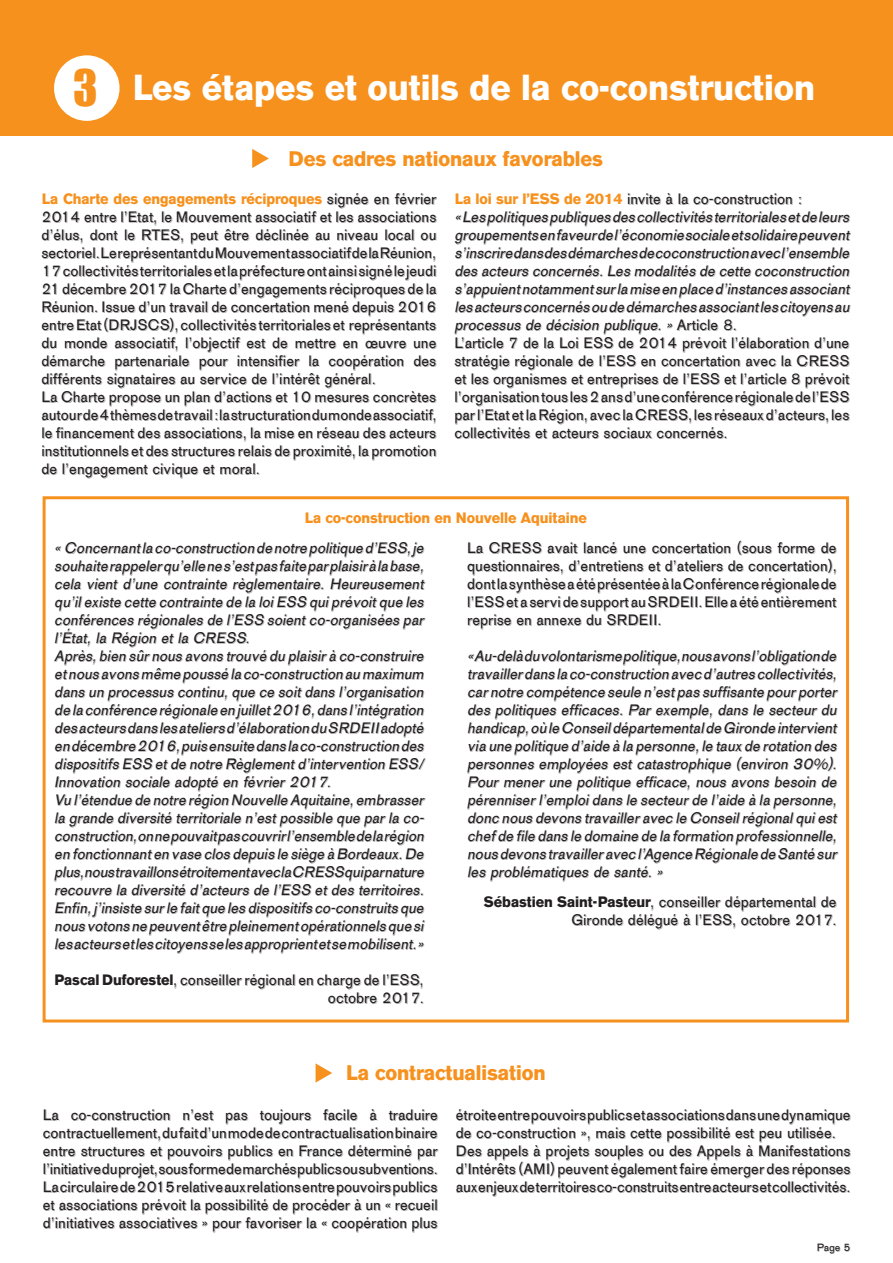
<style>
.page{position:relative;width:893px;height:1263px;background:#fff}
.page>*{position:absolute;margin:0;border:0;box-sizing:border-box;transform-origin:0 0}
.t1{font:46.2px "Impact";color:#f6911e}
.t2{font:700 36px "AG Old Face";color:#fff}
.t3{font:700 21px "AG Old Face";letter-spacing:-.005em;color:#f6911e}
.t4{font:15px/18px "AG Old Face Shaded";letter-spacing:-.005em;color:#231f20;text-align:justify}
.t5{font:italic 15px/18px "AG Old Face Shaded";letter-spacing:-.005em;color:#231f20;text-align:justify}
.t6{font:700 15px "AG Old Face";letter-spacing:-.005em;color:#f6911e}
.t7{font:10.5px "AG Old Face Shaded";color:#231f20}
.s1{font-family:"AG Old Face";font-weight:700;color:#f6911e}
.s2{font-style:normal}
.s3{font-family:"AG Old Face";font-weight:700}
</style>
<div class="page">
<div style="left:0;top:0;width:893px;height:136px;background:#f6911e"></div>
<div style="left:54px;top:55px;width:66px;height:66px;background:#fff;border-radius:50%"></div>
<svg style="left:252px;top:149px;width:17px;height:19px"></svg>
<div style="left:43px;top:496px;width:806px;height:526px;background:#fff;border:3px solid #f6911e"></div>
<svg style="left:316px;top:1063px;width:16px;height:19px"></svg>
<p class="t1" style="left:73px;top:52px;width:26px">3</p>
<p class="t2" style="left:133px;top:66px;width:684px">Les étapes et outils de la co-construction</p>
<p class="t3" style="left:289px;top:146px;width:316px">Des cadres nationaux favorables</p>
<p class="t4" style="left:42px;top:190px;width:396px"><span class="s1">La Charte des engagements réciproques</span> signée en février 2014 entre l’Etat, le Mouvement associatif et les associations d’élus, dont le RTES, peut être déclinée au niveau local ou sectoriel. Le représentant du Mouvement associatif de la Réunion, 17 collectivités territoriales et la préfecture ont ainsi signé le jeudi 21 décembre 2017 la Charte d’engagements réciproques de la Réunion. Issue d’un travail de concertation mené depuis 2016 entre Etat (DRJSCS), collectivités territoriales et représentants du monde associatif, l’objectif est de mettre en œuvre une démarche partenariale pour intensifier la coopération des différents signataires au service de l’intérêt général.</p>
<p class="t4" style="left:42px;top:388px;width:397px">La Charte propose un plan d’actions et 10 mesures concrètes autour de 4 thèmes de travail: la structuration du monde associatif, le financement des associations, la mise en réseau des acteurs institutionnels et des structures relais de proximité, la promotion de l’engagement civique et moral.</p>
<p class="t4" style="left:455px;top:190px;width:349px"><span class="s1">La loi sur l’ESS de 2014</span> invite à la co-construction :</p>
<p class="t5" style="left:455px;top:208px;width:400px">«Les politiques publiques des collectivités territoriales etde leurs groupements en faveurde l’économie sociale etsolidaire peuvent s’inscrire dans des démarches de coconstruction avec l’ensemble des acteurs concernés.Les modalités de cette coconstruction s’appuientnotammentsurla mise en place d’instances associant les acteurs concernés ou de démarches associantles citoyens au processus de décision publique. » <span class="s2">A rt i c l e 8 .</span></p>
<p class="t4" style="left:455px;top:334px;width:397px">L’article 7 de la Loi ESS de 2014 prévoit l’élaboration d’une stratégie régionale de l’ESS en concertation avec la CRESS et les organismes et entreprises de l’ESS et l’article 8 prévoit l’organisation tous les 2 ans d’une conférence régionale de l’ESS par l’Etat et la Région, avec la CRESS, les réseaux d’acteurs, les collectivités et acteurs sociaux concernés.</p>
<p class="t6" style="left:305px;top:508px;width:284px">La co-construction en Nouvelle Aquitaine</p>
<p class="t5" style="left:55px;top:539px;width:374px">« Concernantla co-construction de notre politique d’ESS,je souhaite rappelerqu’elle ne s’estpas faite parplaisirà la base, cela vient d’une contrainte règlementaire. Heureusement qu’ilexiste cette contrainte de la loiESS quiprévoitque les conférences régionales de l’ESS soientco-organisées par l’État, la Région et la CRESS.</p>
<p class="t5" style="left:55px;top:647px;width:374px">Après,bien sûrnous avons trouvé du plaisirà co-construire etnous avons même poussé la co-construction au maximum dans un processus continu,que ce soitdans l’organisation de la conférence régionale en juillet2016,dans l’intégration des acteurs dans les ateliers d’élaboration du SRDEIIadopté en décembre 2016,puis ensuite dans la co-construction des dispositifs ESS etde notre Règlementd’intervention ESS/ Innovation sociale adopté en février 2017.</p>
<p class="t5" style="left:55px;top:791px;width:374px">Vu l’étendue de notre région Nouvelle Aquitaine,embrasser la grande diversité territoriale n’estpossible que parla co&shy;construction,on ne pouvaitpas couvrirl’ensemble de la région en fonctionnanten vase clos depuis le siège à Bordeaux.De plus,nous travaillons étroitementavec la CRESS quiparnature recouvre la diversité d’acteurs de l’ESS etdes territoires.<br>Enfin,j ’insiste surle faitque les dispositifs co-construits que nous votons ne peuventêtre pleinementopérationnels que si les acteurs etles citoyens se les approprientetse mobilisent.»</p>
<p class="t4" style="left:55px;top:971px;width:371px;text-align:right"><span class="s3">Pascal Duforestel</span>, conseiller régional en charge de l’ESS, octobre 2017.</p>
<p class="t4" style="left:468px;top:539px;width:371px">La CRESS avait lancé une concertation (sous forme de questionnaires, d’entretiens et d’ateliers de concertation), dont la synthèse a été présentée à la Conférence régionale de l’ESS et a servi de support au SRDEII. Elle a été entièrement reprise en annexe du SRDEII.</p>
<p class="t5" style="left:468px;top:647px;width:374px">«Au-delà du volontarisme politique,nous avons l’obligation de travaillerdans la co-construction avec d’autres collectivités, carnotre compétence seule n’estpas suffisante pourporter des politiques efficaces. Par exemple, dans le secteur du handicap,où le Conseildépartementalde Gironde intervient via une politique d’aide à la personne,le taux de rotation des personnes employées est catastrophique (environ 30%).<br>Pour mener une politique efficace, nous avons besoin de pérenniserl’emploidans le secteurde l’aide à la personne, donc nous devons travailleravec le Conseilrégionalquiest chefde file dans le domaine de la formation professionnelle, nous devons travailleravec l’Agence Régionale de Santé sur les problématiques de santé. »</p>
<p class="t4" style="left:484px;top:893px;width:355px;text-align:right"><span class="s3">Sébastien Saint-Pasteur</span>, conseiller départemental de<br>Gironde délégué à l’ESS, octobre 2017.</p>
<p class="t3" style="left:346px;top:1060px;width:201px">La contractualisation</p>
<p class="t4" style="left:43px;top:1106px;width:396px">La co-construction n’est pas toujours facile à traduire contractuellement, du fait d’un mode de contractualisation binaire entre structures et pouvoirs publics en France déterminé par l’initiative du projet, sous forme de marchés publics ou subventions.</p>
<p class="t4" style="left:43px;top:1178px;width:396px">La circulaire de 2015 relative aux relations entre pouvoirs publics et associations prévoit la possibilité de procéder à un « recueil d’initiatives associatives » pour favoriser la « coopération plus</p>
<p class="t4" style="left:456px;top:1106px;width:396px">étroite entre pouvoirs publics et associations dans une dynamique de co-construction », mais cette possibilité est peu utilisée.</p>
<p class="t4" style="left:456px;top:1142px;width:396px">Des appels à projets souples ou des Appels à Manifestations d’Intérêts (AMI) peuvent également faire émerger des réponses aux enjeux de territoires co-construits entre acteurs et collectivités.</p>
<p class="t7" style="left:817px;top:1240px;width:35px">Page 5</p>
</div>
